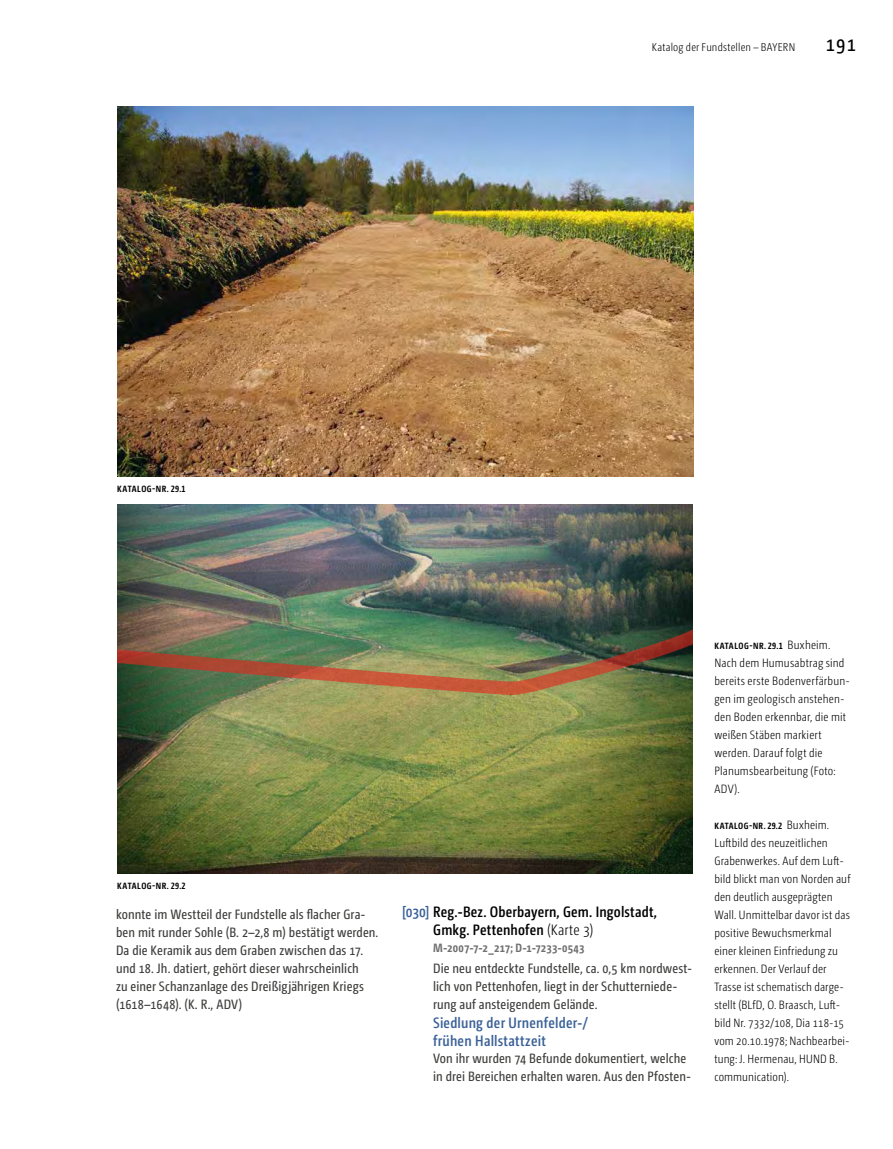
<style>
.page{position:relative;width:893px;height:1149px;background:#fff}
.page>*{position:absolute;margin:0;border:0;box-sizing:border-box;transform-origin:0 0}
.t1{font:21px "Camingo Dos Pro Cd";color:#000}
.t2{font:600 15px/18px "Camingo Dos Pro Cd";letter-spacing:.01em;color:#000}
.t3{font:600 15px/18px "Camingo Dos Pro Cd";letter-spacing:.015em;color:#3b6198}
.t4{font:13.5px/18px "Camingo Dos Pro Cd";letter-spacing:.005em;color:#3c3c3b}
.t5{font:300 12px/18px "Camingo Dos Pro Cd";letter-spacing:.015em;color:#000}
.t6{font:700 12px "Camingo Dos Pro Cd";letter-spacing:.015em;color:#706f6f}
.t7{font:300 11.25px "Camingo Dos Pro Cd";letter-spacing:.02em;color:#000}
.t8{font:700 9px "Camingo Dos Pro Cd";letter-spacing:.055em;color:#000}
.s1{color:#3b6198}
.s2{font-weight:300}
.s3{font-weight:300;font-size:12px}
</style>
<div class="page">
<img style="left:117px;top:106px;width:576px;height:371px">
<img style="left:117px;top:504px;width:576px;height:369px">
<img style="left:117px;top:618px;width:576px;height:78px">
<p class="t8" style="left:117px;top:483px;width:70px">KATALOG-NR. 29.1</p>
<p class="t7" style="left:652px;top:40px;width:145px">Katalog der Fundstellen – BAYERN</p>
<h1 class="t1" style="left:826px;top:31px;width:32px">191</h1>
<p class="t8" style="left:117px;top:880px;width:70px">KATALOG-NR. 29.2</p>
<p class="t4" style="left:116px;top:904px;width:264px">konnte im Westteil der Fundstelle als flacher Gra&shy;ben mit runder Sohle (B. 2–2,8 m) bestätigt werden.<br>Da die Keramik aus dem Graben zwischen das 17. und 18. Jh. datiert, gehört dieser wahrscheinlich<br>zu einer Schanzanlage des Dreißigjährigen Kriegs (1618–1648). (K. R., ADV)</p>
<p class="t2" style="left:433px;top:902px;width:225px;text-indent:-31px"><span class="s1">[030]</span> Reg.-Bez. Oberbayern, Gem. Ingolstadt,<br>Gmkg. Pettenhofen <span class="s2">(Karte 3)</span></p>
<p class="t6" style="left:433px;top:940px;width:153px">M-2007-7-2_217; D-1-7233-0543</p>
<p class="t4" style="left:433px;top:958px;width:260px">Die neu entdeckte Fundstelle, ca. 0,5 km nordwest&shy;lich von Pettenhofen, liegt in der Schutterniede&shy;rung auf ansteigendem Gelände.</p>
<p class="t3" style="left:433px;top:1012px;width:156px">Siedlung der Urnenfelder-/ frühen Hallstattzeit</p>
<p class="t4" style="left:433px;top:1048px;width:260px">Von ihr wurden 74 Befunde dokumentiert, welche in drei Bereichen erhalten waren. Aus den Pfosten-</p>
<p class="t8" style="left:714px;top:639px;width:117px">KATALOG-NR. 29.1 <span class="s3">Buxheim.</span></p>
<p class="t5" style="left:714px;top:653px;width:137px">Nach dem Humusabtrag sind bereits erste Bodenverfärbun&shy;gen im geologisch anstehen&shy;den Boden erkennbar, die mit weißen Stäben markiert werden. Darauf folgt die<br>Planumsbearbeitung (Foto:<br>ADV).</p>
<p class="t8" style="left:714px;top:819px;width:116px">KATALOG-NR. 29.2 <span class="s3">Buxheim.</span></p>
<p class="t5" style="left:714px;top:833px;width:137px">Luftbild des neuzeitlichen<br>Grabenwerkes. Auf dem Luft&shy;bild blickt man von Norden auf den deutlich ausgeprägten<br>Wall. Unmittelbar davor ist das positive Bewuchsmerkmal einer kleinen Einfriedung zu erkennen. Der Verlauf der<br>Trasse ist schematisch darge&shy;stellt (BLfD, O. Braasch, Luft&shy;bild Nr. 7332/108, Dia 118-15 vom 20.10.1978; Nachbearbei&shy;tung: J. Hermenau, HUND B. communication).</p>
</div>
